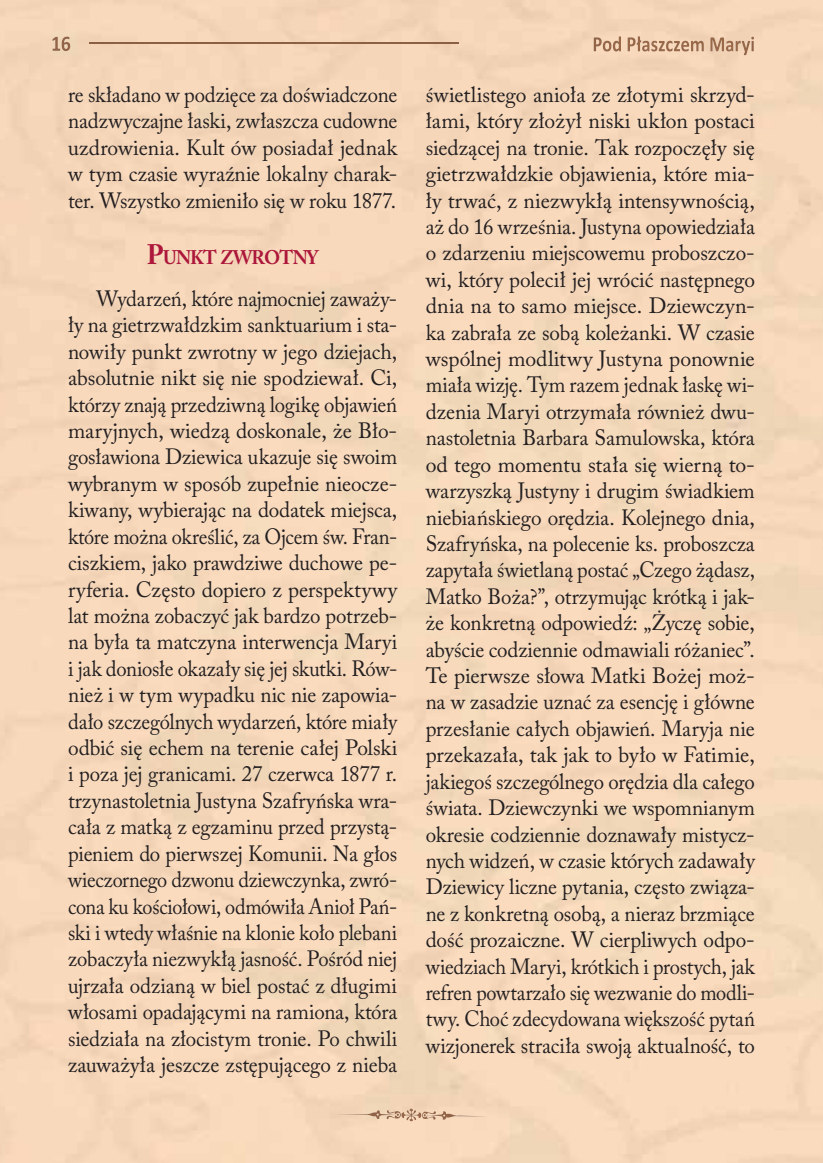
<style>
.page{position:relative;width:823px;height:1163px;background:#fff}
.page>*{position:absolute;margin:0;border:0;box-sizing:border-box;transform-origin:0 0}
.t1{font:22px/26.4px "Adobe Caslon Pro";letter-spacing:-.005em;color:#231f20;text-align:justify}
.t2{font:22px/26.4px "Adobe Caslon Pro";letter-spacing:-.005em;color:#231f20;text-align:justify;scale:.94 1}
.t3{font:700 19.6px "Adobe Caslon Pro";letter-spacing:-.045em;color:#ac173b;scale:.95 1}
.s1{font-size:28px}
</style>
<div class="page">
<img style="left:0;top:0;width:822px;height:1162px">
<img style="left:62px;top:37px;width:8px;height:14px">
<img style="left:52px;top:37px;width:8px;height:14px">
<img style="left:89px;top:43px;width:369px;height:1px">
<img style="left:741px;top:51px;width:8px;height:4px">
<img style="left:612px;top:36px;width:8px;height:16px">
<svg style="left:602px;top:41px;width:16px;height:11px"></svg>
<svg style="left:725px;top:51px;width:22px;height:1px"></svg>
<img style="left:627px;top:36px;width:13px;height:15px">
<svg style="left:631px;top:40px;width:26px;height:12px"></svg>
<img style="left:593px;top:37px;width:8px;height:14px">
<svg style="left:665px;top:51px;width:38px;height:1px"></svg>
<img style="left:658px;top:37px;width:95px;height:14px">
<img style="left:401px;top:1108px;width:20px;height:12px">
<img style="left:334px;top:1109px;width:154px;height:10px">
<svg style="left:406px;top:1110px;width:39px;height:9px"></svg>
<img style="left:386px;top:1109px;width:14px;height:9px">
<p class="t2" style="left:68px;top:84px;width:351px">re składano w podzięce za doświadczone nadzwyczajne łaski, zwłaszcza cudowne uzdrowienia. Kult ów posiadał jednak w tym czasie wyraźnie lokalny charak&shy;ter. Wszystko zmieniło się w roku 1877.</p>
<p class="t3" style="left:147px;top:250px;width:182px"><span class="s1">P</span>UNKT ZWROTNY</p>
<p class="t2" style="left:68px;top:288px;width:351px;text-indent:28px">Wydarzeń, które najmocniej zaważy&shy;ły na gietrzwałdzkim sanktuarium i sta&shy;nowiły punkt zwrotny w jego dziejach, absolutnie nikt się nie spodziewał. Ci, którzy znają przedziwną logikę objawień maryjnych, wiedzą doskonale, że Bło&shy;gosławiona Dziewica ukazuje się swoim wybranym w sposób zupełnie nieocze&shy;kiwany, wybierając na dodatek miejsca, które można określić, za Ojcem św. Fran&shy;ciszkiem, jako prawdziwe duchowe pe&shy;ryferia. Często dopiero z perspektywy lat można zobaczyć jak bardzo potrzeb&shy;na była ta matczyna interwencja Maryi i jak doniosłe okazały się jej skutki. Rów&shy;nież i w tym wypadku nic nie zapowia&shy;dało szczególnych wydarzeń, które miały odbić się echem na terenie całej Polski i poza jej granicami. 27 czerwca 1877 r. trzynastoletnia Justyna Szafryńska wra&shy;cała z matką z egzaminu przed przystą&shy;pieniem do pierwszej Komunii. Na głos wieczornego dzwonu dziewczynka, zwró&shy;cona ku kościołowi, odmówiła Anioł Pań&shy;ski i wtedy właśnie na klonie koło plebani zobaczyła niezwykłą jasność. Pośród niej ujrzała odzianą w biel postać z długimi włosami opadającymi na ramiona, która siedziała na złocistym tronie. Po chwili zauważyła jeszcze zstępującego z nieba</p>
<p class="t1" style="left:425px;top:84px;width:330px">świetlistego anioła ze złotymi skrzyd&shy;łami, który złożył niski ukłon postaci siedzącej na tronie. Tak rozpoczęły się gietrzwałdzkie objawienia, które mia&shy;ły trwać, z niezwykłą intensywnością, aż do 16 września. Justyna opowiedziała o zdarzeniu miejscowemu proboszczo&shy;wi, który polecił jej wrócić następnego dnia na to samo miejsce. Dziewczyn&shy;ka zabrała ze sobą koleżanki. W czasie wspólnej modlitwy Justyna ponownie miała wizję. Tym razem jednak łaskę wi&shy;dzenia Maryi otrzymała również dwu&shy;nastoletnia Barbara Samulowska, która od tego momentu stała się wierną to&shy;warzyszką Justyny i drugim świadkiem niebiańskiego orędzia. Kolejnego dnia, Szafryńska, na polecenie ks. proboszcza zapytała świetlaną postać „Czego żądasz, Matko Boża?”, otrzymując krótką i jak&shy;że konkretną odpowiedź: „Życzę sobie, abyście codziennie odmawiali różaniec”.<br>Te pierwsze słowa Matki Bożej moż&shy;na w zasadzie uznać za esencję i główne przesłanie całych objawień. Maryja nie przekazała, tak jak to było w Fatimie, jakiegoś szczególnego orędzia dla całego świata. Dziewczynki we wspomnianym okresie codziennie doznawały mistycz&shy;nych widzeń, w czasie których zadawały Dziewicy liczne pytania, często związa&shy;ne z konkretną osobą, a nieraz brzmiące dość prozaiczne. W cierpliwych odpo&shy;wiedziach Maryi, krótkich i prostych, jak refren powtarzało się wezwanie do modli&shy;twy. Choć zdecydowana większość pytań wizjonerek straciła swoją aktualność, to</p>
</div>
